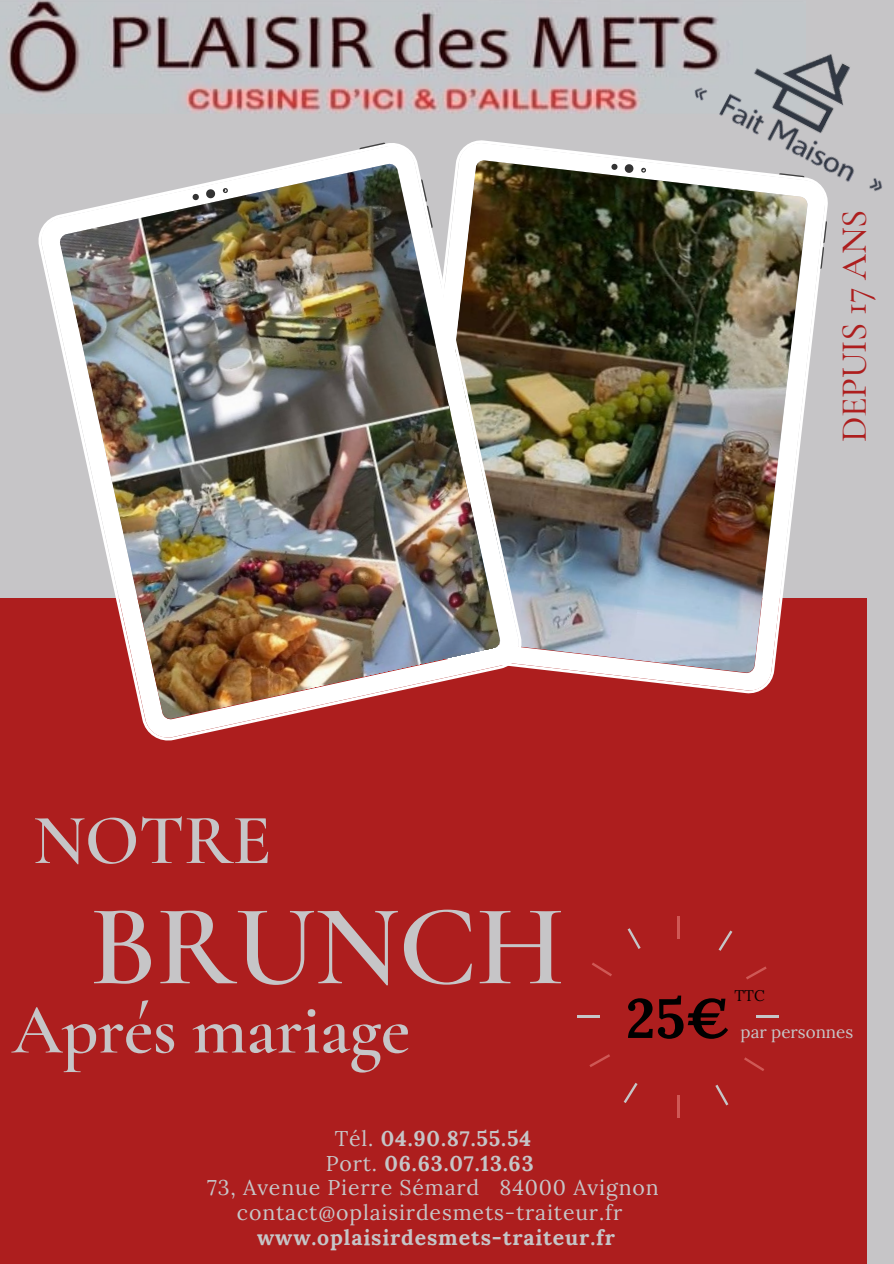
<style>
.page{position:relative;width:894px;height:1264px;background:#fff}
.page>*{position:absolute;margin:0;border:0;box-sizing:border-box;transform-origin:0 0}
.t1{font:600 115.8px "Cormorant Garamond";letter-spacing:-.01em;color:#c6c5c7}
.t2{font:600 71.4px "Cormorant Garamond";letter-spacing:-.01em;color:#c6c5c7}
.t3{font:700 55.35px "Lora";color:#000}
.t4{font:500 36.6px "Cormorant Garamond";letter-spacing:-.01em;color:#ad1e1e}
.t5{font:700 21.3px "Lora";letter-spacing:.04em;color:#c6c5c7}
.t6{font:21.3px "Lora";letter-spacing:.04em;color:#c6c5c7}
.t7{font:16.95px "Lora";color:#c6c5c7}
.t8{font:15.3px "Lora";color:#000}
.s1{font-weight:400}
</style>
<div class="page">
<div style="left:0;top:0;width:893px;height:1263px;background:#c6c5c7"></div>
<div style="left:0;top:597px;width:866px;height:666px;background:#ad1e1e"></div>
<img style="left:6px;top:0;width:668px;height:113px">
<hr style="left:676px;top:1095px;width:3px;height:22px;background:#cf5855">
<hr style="left:676px;top:915px;width:3px;height:23px;background:#cf5855">
<hr style="left:577px;top:1015px;width:22px;height:3px;background:#c6c5c7">
<hr style="left:756px;top:1015px;width:22px;height:3px;background:#c6c5c7">
<svg style="left:623px;top:1083px;width:14px;height:20px"></svg>
<svg style="left:718px;top:930px;width:14px;height:20px"></svg>
<svg style="left:592px;top:962px;width:20px;height:14px"></svg>
<svg style="left:744px;top:1057px;width:20px;height:14px"></svg>
<svg style="left:589px;top:1054px;width:21px;height:13px"></svg>
<svg style="left:746px;top:966px;width:20px;height:13px"></svg>
<svg style="left:627px;top:928px;width:13px;height:21px"></svg>
<svg style="left:715px;top:1084px;width:13px;height:21px"></svg>
<img style="left:674px;top:15px;width:209px;height:176px">
<svg style="left:526px;top:138px;width:304px;height:556px"></svg>
<img style="left:526px;top:160px;width:281px;height:513px">
<svg style="left:611px;top:163px;width:6px;height:7px"></svg>
<svg style="left:624px;top:164px;width:9px;height:9px"></svg>
<svg style="left:640px;top:167px;width:6px;height:6px"></svg>
<svg style="left:820px;top:221px;width:7px;height:48px"></svg>
<svg style="left:778px;top:173px;width:26px;height:4px"></svg>
<svg style="left:33px;top:140px;width:493px;height:601px"></svg>
<img style="left:59px;top:163px;width:441px;height:556px">
<svg style="left:192px;top:193px;width:7px;height:8px"></svg>
<svg style="left:205px;top:188px;width:11px;height:11px"></svg>
<svg style="left:222px;top:187px;width:6px;height:6px"></svg>
<svg style="left:421px;top:179px;width:12px;height:49px"></svg>
<svg style="left:359px;top:142px;width:26px;height:7px"></svg>
<p class="t4" style="left:831px;top:442px;width:234px;rotate:-90deg">DEPUIS 17 ANS</p>
<p class="t2" style="left:33px;top:797px;width:240px">NOTRE</p>
<p class="t1" style="left:89px;top:876px;width:476px">BRUNCH</p>
<p class="t2" style="left:12px;top:986px;width:400px">Aprés mariage</p>
<p class="t3" style="left:625px;top:982px;width:106px">25€</p>
<p class="t8" style="left:734px;top:985px;width:32px">TTC</p>
<p class="t7" style="left:740px;top:1020px;width:114px">par personnes</p>
<p class="t5" style="left:334px;top:1124px;width:198px"><span class="s1">Tél.</span> 04.90.87.55.54</p>
<p class="t5" style="left:325px;top:1149px;width:209px"><span class="s1">Port.</span> 06.63.07.13.63</p>
<p class="t6" style="left:207px;top:1173px;width:453px">73, Avenue Pierre Sémard 84000 Avignon</p>
<p class="t6" style="left:237px;top:1198px;width:387px">contact@oplaisirdesmets-traiteur.fr</p>
<p class="t5" style="left:257px;top:1223px;width:359px">www.oplaisirdesmets-traiteur.fr</p>
</div>
